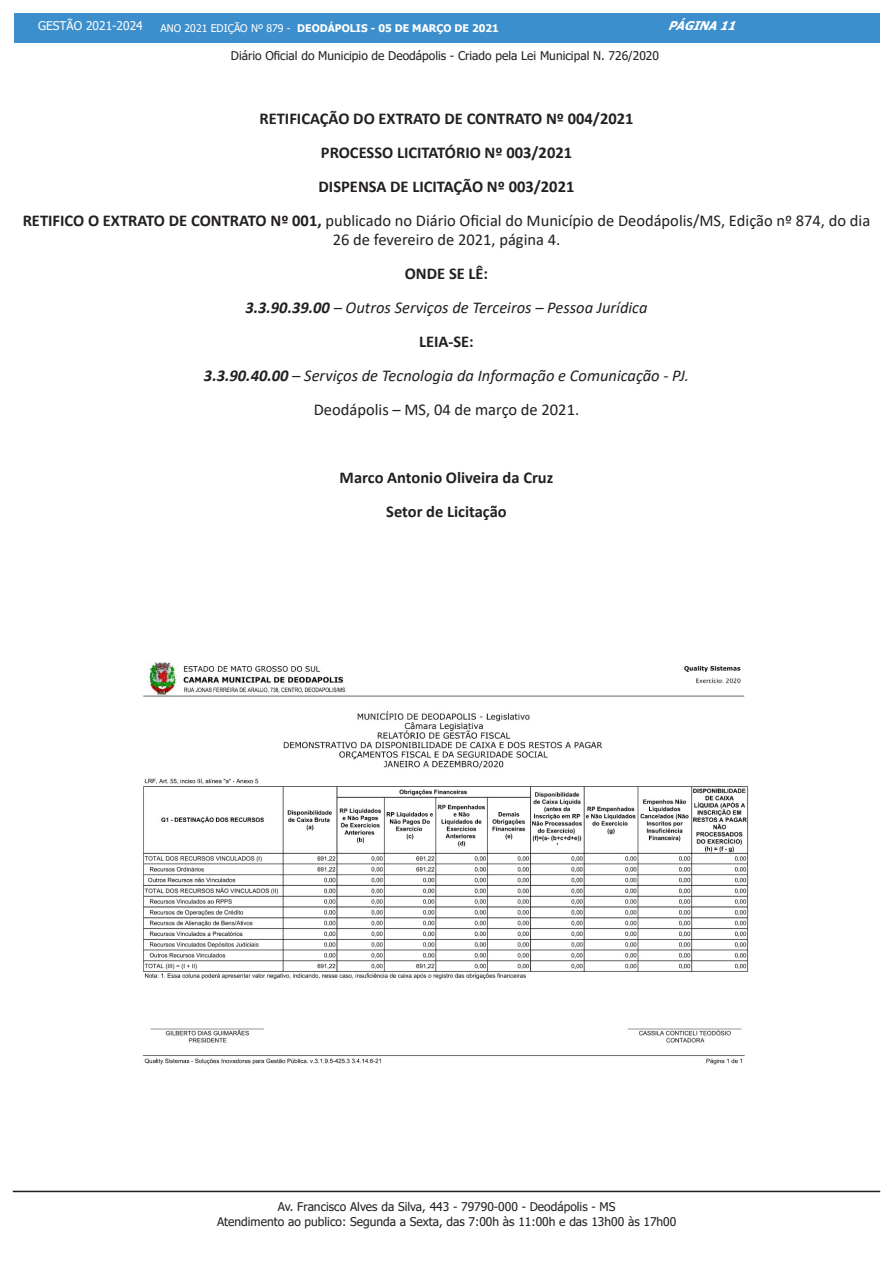
<style>
.page{position:relative;width:893px;height:1263px;background:#fff}
.page>*{position:absolute;margin:0;border:0;box-sizing:border-box;transform-origin:0 0}
.t1{font:16.5px/19px "Calibri";color:#231f20;text-align:center}
.t2{font:700 16.5px "Calibri";color:#231f20}
.t3{font:italic 16.5px "Calibri";color:#231f20}
.t4{font:12px/14.4px "Tahoma";color:#231f20;text-align:center}
.t5{font:12px "Tahoma";color:#fff}
.t6{font:italic 700 12px "Tahoma";color:#fff}
.t7{font:700 10.5px "Tahoma";color:#fff}
.s1{font-weight:400}
.s2{font-weight:700}
</style>
<div class="page">
<div style="left:14px;top:14px;width:865px;height:29px;background:#3c8ecc"></div>
<hr style="left:13px;top:1191px;width:867px;height:1px;background:#231f20">
<img style="left:142px;top:662px;width:607px;height:403px">
<p class="t5" style="left:38px;top:18px;width:106px">GESTÃO 2021-2024</p>
<p class="t7" style="left:161px;top:21px;width:340px"><span class="s1">ANO 2021 EDIÇÃO Nº 879 -</span> DEODÁPOLIS - 05 DE MARÇO DE 2021</p>
<p class="t6" style="left:668px;top:17px;width:75px">PÁGINA11</p>
<p class="t4" style="left:231px;top:49px;width:430px">Diário Oficial do Municipio de Deodápolis - Criado pela Lei Municipal N. 726/2020</p>
<p class="t2" style="left:259px;top:107px;width:376px">RETIFICAÇÃO DO EXTRATO DE CONTRATO Nº 004/2021</p>
<p class="t2" style="left:321px;top:141px;width:253px">PROCESSO LICITATÓRIO Nº 003/2021</p>
<p class="t2" style="left:319px;top:175px;width:257px">DISPENSA DE LICITAÇÃO Nº 003/2021</p>
<p class="t1" style="left:23px;top:210px;width:849px"><span class="s2">RETIFICO O EXTRATO DE CONTRATO Nº 001,</span> publicado no Diário Oficial do Município de Deodápolis/MS, Edição nº 874, do dia<br>26 de fevereiro de 2021, página 4.</p>
<p class="t2" style="left:405px;top:262px;width:85px">ONDE SE LÊ:</p>
<p class="t3" style="left:245px;top:296px;width:404px"><span class="s2">3.3.90.39.00</span> – Outros Serviços de Terceiros – Pessoa Jurídica</p>
<p class="t2" style="left:419px;top:330px;width:56px">LEIA-SE:</p>
<p class="t3" style="left:204px;top:364px;width:486px"><span class="s2">3.3.90.40.00</span> – Serviços de Tecnologia da Informação e Comunicação - PJ.</p>
<p class="t1" style="left:314px;top:399px;width:267px">Deodápolis – MS, 04 de março de 2021.</p>
<p class="t2" style="left:340px;top:466px;width:215px">Marco Antonio Oliveira da Cruz</p>
<p class="t2" style="left:386px;top:500px;width:122px">Setor de Licitação</p>
<p class="t4" style="left:217px;top:1200px;width:461px">Av. Francisco Alves da Silva, 443 - 79790-000 - Deodápolis - MS<br>Atendimento ao publico: Segunda a Sexta, das 7:00h às 11:00h e das 13h00 às 17h00</p>
</div>
